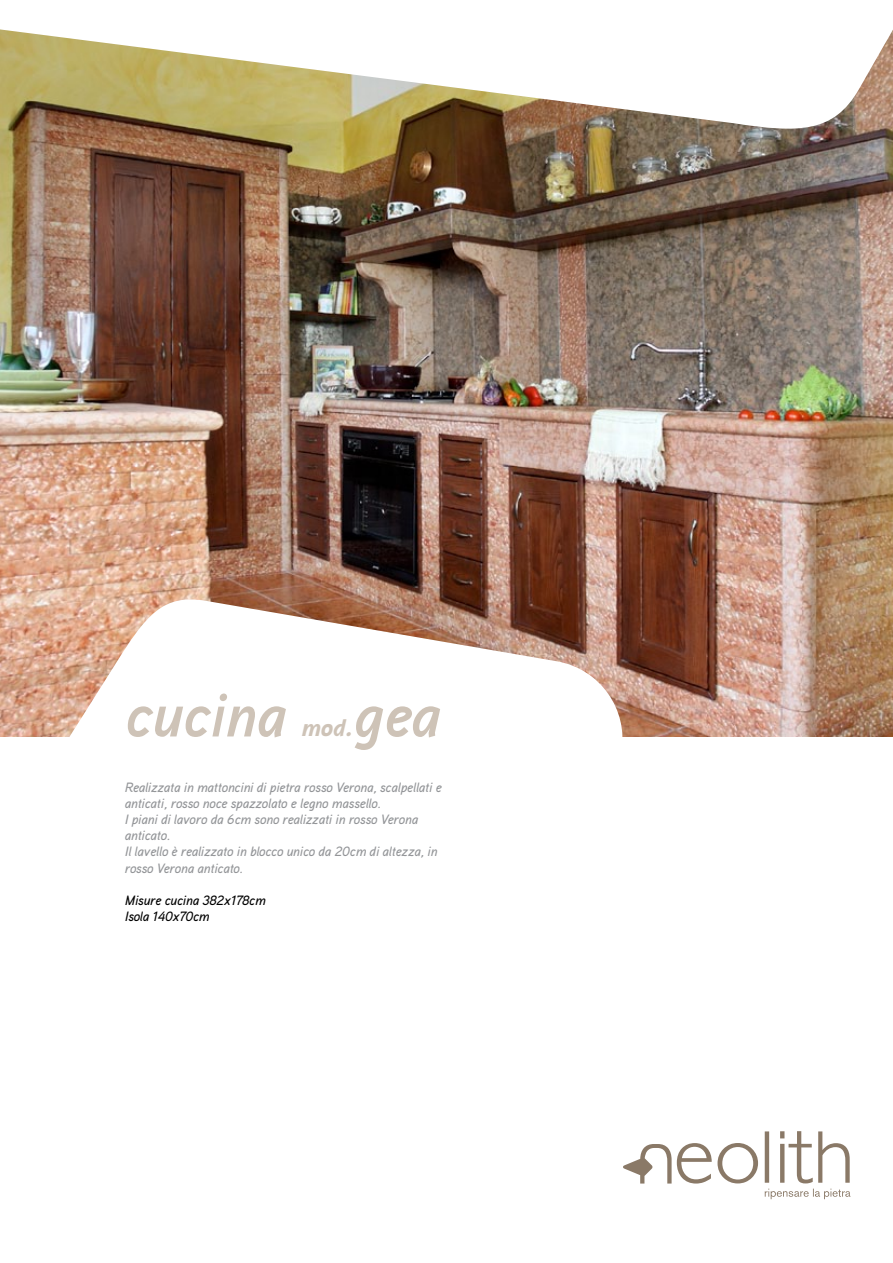
<style>
.page{position:relative;width:893px;height:1263px;background:#fff}
.page>*{position:absolute;margin:0;border:0;box-sizing:border-box;transform-origin:0 0}
.t1{font:italic 700 61.5px "Aaux Pro";letter-spacing:-.01em;color:#cec3b7}
.t2{font:italic 900 24px "Aaux Pro";color:#cec3b7}
.t3{font:italic 500 13.5px/16.2px "Aaux Pro";letter-spacing:-.01em;color:#939598}
.t4{font:italic 500 13.5px/16.2px "Aaux Pro";letter-spacing:-.01em;color:#000}
</style>
<div class="page">
<svg style="left:629px;top:1131px;width:221px;height:68px"></svg>
<img style="left:0;top:133px;width:893px;height:604px">
<svg style="left:0;top:593px;width:629px;height:578px"></svg>
<svg style="left:0;top:29px;width:893px;height:104px"></svg>
<h1 class="t1" style="left:125px;top:675px;width:163px">cucina</h1>
<h1 class="t1" style="left:352px;top:675px;width:90px">gea</h1>
<p class="t3" style="left:125px;top:778px;width:319px">Realizzata in mattoncini di pietra rosso Verona, scalpellati e anticati, rosso noce spazzolato e legno massello.<br>I piani di lavoro da 6cm sono realizzati in rosso Verona anticato.<br>Il lavello è realizzato in blocco unico da 20cm di altezza, in rosso Verona anticato.</p>
<p class="t4" style="left:125px;top:892px;width:143px">Misure cucina 382x178cm<br>Isola 140x70cm</p>
<h2 class="t2" style="left:301px;top:713px;width:53px">mod.</h2>
</div>
